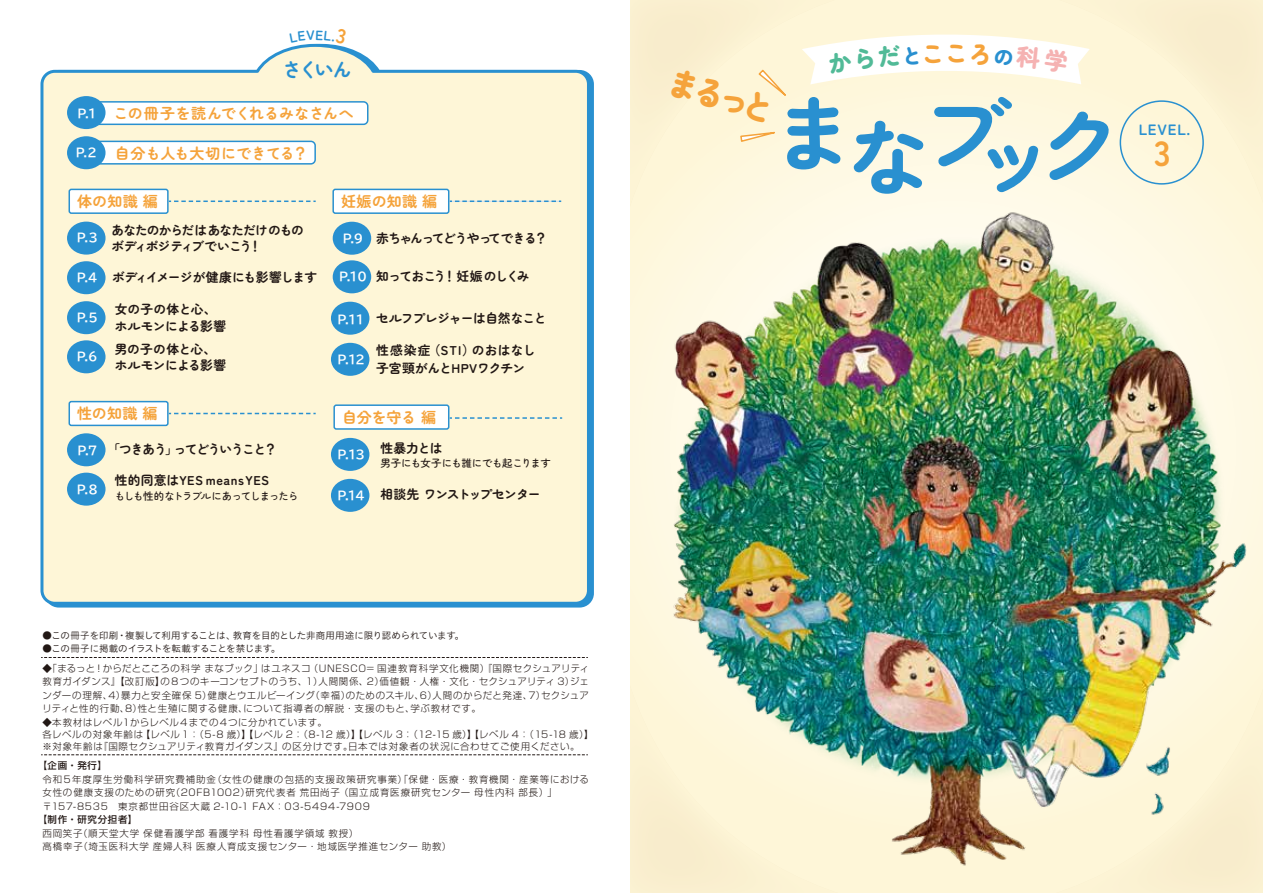
<style>
.page{position:relative;width:1263px;height:893px;background:#fff}
.page>*{position:absolute;margin:0;border:0;box-sizing:border-box;transform-origin:0 0}
.t1{font:700 82.05px "Zen Maru Gothic";color:#2990d0;scale:1.1 1}
.t2{font:700 34.8px "Zen Maru Gothic";color:#f5a33b}
.t3{font:900 32.25px "Zen Maru Gothic";color:#f5a33b}
.t4{font:900 23.7px "Zen Maru Gothic";color:#f5a33b}
.t5{font:700 19.5px "Zen Maru Gothic";color:#2990d0}
.t6{font:700 15px "Zen Maru Gothic";color:#f5a33b}
.t7{font:700 15px "Zen Maru Gothic";letter-spacing:.05em;color:#2990d0}
.t8{font:700 12.75px/16.5px "Zen Maru Gothic";letter-spacing:-.075em;color:#221815}
.t9{font:700 12.75px/18px "Zen Maru Gothic";letter-spacing:.025em;color:#221815}
.t10{font:700 12.75px "Zen Maru Gothic";letter-spacing:-.05em;color:#221815}
.t11{font:700 12.75px/16.5px "Zen Maru Gothic";letter-spacing:-.02em;color:#221815}
.t12{font:700 12.75px/16.5px "Zen Maru Gothic";letter-spacing:-.025em;color:#221815}
.t13{font:700 12.75px "Zen Maru Gothic";letter-spacing:-.095em;color:#221815}
.t14{font:700 12.75px "Zen Maru Gothic";letter-spacing:-.08em;color:#221815}
.t15{font:700 12px "TBUD Go Std";letter-spacing:-.13em;color:#fff}
.t16{font:500 10.5px "Zen Maru Gothic";letter-spacing:-.095em;color:#221815}
.t17{font:500 10.5px "Zen Maru Gothic";letter-spacing:-.035em;color:#221815}
.t18{font:300 9.45px/13.5px "Shin Go Upr";letter-spacing:.08em;color:#221815}
.t19{font:300 9.45px/12px "Shin Go Upr";letter-spacing:.06em;color:#221815}
.t20{font:9.45px "Hiragino UD Sans Std W3";letter-spacing:-.01em;color:#221815}
.t21{font:9.45px "Hiragino UD Sans Std W3";letter-spacing:-.03em;color:#221815}
.t22{font:500 9.45px "Shin Go Upr";letter-spacing:.08em;color:#221815}
.s1{font-family:"TBUD Go Std";font-size:12px;color:#fff}
</style>
<div class="page">
<div style="left:631px;top:0;width:632px;height:893px;background:#fef8df"></div>
<div style="left:1057px;top:690px;width:206px;height:203px;background:#faf0d0"></div>
<div style="left:631px;top:689px;width:207px;height:204px;background:#faf1d1"></div>
<svg style="left:1060px;top:0;width:203px;height:202px"></svg>
<svg style="left:631px;top:0;width:203px;height:203px"></svg>
<img style="left:649px;top:179px;width:600px;height:696px">
<svg style="left:40px;top:44px;width:551px;height:562px;background:#f8f3d8"></svg>
<div style="left:1119px;top:100px;width:85px;height:85px;border:2px solid #2990d0;border-radius:50%"></div>
<div style="left:95px;top:102px;width:273px;height:22px;background:#fff;border-radius:4px"></div>
<div style="left:94px;top:101px;width:274px;height:24px;border:2px solid #2990d0;border-radius:4px"></div>
<div style="left:95px;top:141px;width:220px;height:23px;background:#fff;border-radius:4px"></div>
<div style="left:94px;top:141px;width:222px;height:24px;border:2px solid #2990d0;border-radius:4px"></div>
<div style="left:67px;top:96px;width:39px;height:33px;background:#2990d0;border-radius:50%"></div>
<div style="left:67px;top:136px;width:39px;height:33px;background:#2990d0;border-radius:50%"></div>
<div style="left:69px;top:189px;width:99px;height:24px;background:#fff;border-radius:2px"></div>
<div style="left:69px;top:189px;width:100px;height:25px;border:2px solid #2990d0;border-radius:2px"></div>
<svg style="left:757px;top:68px;width:30px;height:29px"></svg>
<svg style="left:739px;top:131px;width:37px;height:12px"></svg>
<svg style="left:169px;top:201px;width:147px;height:1px"></svg>
<div style="left:67px;top:222px;width:39px;height:33px;background:#2990d0;border-radius:50%"></div>
<div style="left:67px;top:261px;width:39px;height:33px;background:#2990d0;border-radius:50%"></div>
<div style="left:67px;top:301px;width:39px;height:33px;background:#2990d0;border-radius:50%"></div>
<div style="left:67px;top:340px;width:39px;height:33px;background:#2990d0;border-radius:50%"></div>
<div style="left:67px;top:473px;width:39px;height:33px;background:#2990d0;border-radius:50%"></div>
<div style="left:333px;top:222px;width:38px;height:33px;background:#2990d0;border-radius:50%"></div>
<div style="left:67px;top:433px;width:39px;height:33px;background:#2990d0;border-radius:50%"></div>
<div style="left:331px;top:302px;width:38px;height:33px;background:#2990d0;border-radius:50%"></div>
<div style="left:331px;top:343px;width:38px;height:33px;background:#2990d0;border-radius:50%"></div>
<div style="left:331px;top:438px;width:38px;height:33px;background:#2990d0;border-radius:50%"></div>
<div style="left:331px;top:479px;width:38px;height:33px;background:#2990d0;border-radius:50%"></div>
<div style="left:333px;top:260px;width:38px;height:33px;background:#2990d0;border-radius:50%"></div>
<div style="left:333px;top:189px;width:116px;height:24px;background:#fff;border-radius:2px"></div>
<div style="left:332px;top:189px;width:117px;height:25px;border:2px solid #2990d0;border-radius:2px"></div>
<svg style="left:450px;top:201px;width:111px;height:1px"></svg>
<div style="left:334px;top:405px;width:115px;height:24px;background:#fff;border-radius:2px"></div>
<div style="left:333px;top:404px;width:116px;height:26px;border:2px solid #2990d0;border-radius:2px"></div>
<svg style="left:450px;top:417px;width:112px;height:2px"></svg>
<div style="left:69px;top:402px;width:99px;height:23px;background:#fff;border-radius:2px"></div>
<div style="left:69px;top:401px;width:100px;height:25px;border:2px solid #2990d0;border-radius:2px"></div>
<svg style="left:169px;top:413px;width:147px;height:1px"></svg>
<svg style="left:41px;top:657px;width:547px;height:1px"></svg>
<svg style="left:41px;top:754px;width:547px;height:1px"></svg>
<svg style="left:311px;top:43px;width:14px;height:1px"></svg>
<svg style="left:802px;top:30px;width:288px;height:54px"></svg>
<p class="t15" style="left:77px;top:103px;width:21px">P.1</p>
<p class="t15" style="left:76px;top:143px;width:23px">P.2</p>
<h3 class="t5" style="left:282px;top:58px;width:71px">さくいん</h3>
<h3 class="t6" style="left:113px;top:104px;width:242px">この冊子を読んでくれるみなさんへ</h3>
<h3 class="t6" style="left:115px;top:144px;width:194px">自分も人も大切にできてる？</h3>
<h3 class="t6" style="left:77px;top:192px;width:82px">体の知識 編</h3>
<p class="t15" style="left:77px;top:228px;width:23px">P.3</p>
<p class="t15" style="left:77px;top:268px;width:22px">P.4</p>
<p class="t15" style="left:77px;top:308px;width:22px">P.5</p>
<p class="t15" style="left:77px;top:347px;width:22px">P.6</p>
<h3 class="t8" style="left:112px;top:221px;width:194px">あなたのからだはあなただけのものボディポジティブでいこう！</h3>
<h3 class="t10" style="left:112px;top:269px;width:207px">ボディイメージが健康にも影響します</h3>
<h3 class="t11" style="left:115px;top:301px;width:113px">女の子の体と心、ホルモンによる影響</h3>
<h3 class="t12" style="left:115px;top:340px;width:113px">男の子の体と心、ホルモンによる影響</h3>
<h3 class="t6" style="left:341px;top:192px;width:98px">妊娠の知識 編</h3>
<h3 class="t8" style="left:376px;top:230px;width:173px">赤ちゃんってどうやってできる？</h3>
<p class="t15" style="left:343px;top:228px;width:22px">P.9</p>
<h3 class="t8" style="left:339px;top:268px;width:192px"><span class="s1">P.10</span> 知っておこう！妊娠のしくみ</h3>
<p class="t15" style="left:338px;top:310px;width:29px">P.11</p>
<p class="t15" style="left:337px;top:349px;width:29px">P.12</p>
<h3 class="t10" style="left:376px;top:310px;width:172px">セルフプレジャーは自然なこと</h3>
<h3 class="t9" style="left:376px;top:341px;width:161px">性感染症（STI）のおはなし子宮頸がんとHPVワクチン</h3>
<h3 class="t6" style="left:77px;top:404px;width:82px">性の知識 編</h3>
<h3 class="t6" style="left:342px;top:408px;width:96px">自分を守る 編</h3>
<p class="t15" style="left:77px;top:440px;width:21px">P.7</p>
<p class="t15" style="left:77px;top:480px;width:22px">P.8</p>
<h3 class="t13" style="left:108px;top:441px;width:171px">「つきあう」ってどういうこと？</h3>
<h3 class="t9" style="left:115px;top:471px;width:156px">性的同意はYES meansYES</h3>
<p class="t16" style="left:115px;top:490px;width:185px">もしも性的なトラブルにあってしまったら</p>
<p class="t15" style="left:337px;top:444px;width:29px">P.13</p>
<p class="t15" style="left:337px;top:485px;width:29px">P.14</p>
<h3 class="t10" style="left:380px;top:440px;width:64px">性暴力とは</h3>
<h3 class="t14" style="left:380px;top:486px;width:162px">相談先 ワンストップセンター</h3>
<p class="t17" style="left:380px;top:457px;width:172px">男子にも女子にも誰にでも起こります</p>
<p class="t20" style="left:42px;top:628px;width:423px">●この冊子を印刷・複製して利用することは、教育を目的とした非商用用途に限り認められています。</p>
<p class="t21" style="left:42px;top:641px;width:240px">●この冊子に掲載のイラストを転載することを禁じます。</p>
<p class="t18" style="left:42px;top:660px;width:548px;text-align:justify">◆「まるっと！からだとこころの科学 まなブック」はユネスコ（UNESCO= 国連教育科学文化機関）『国際セクシュアリティ教育ガイダンス』【改訂版】の８つのキーコンセプトのうち、1）人間関係、2）価値観・人権・文化・セクシュアリティ 3）ジェンダーの理解、4）暴力と安全確保 5）健康とウエルビーイング（幸福）のためのスキル、6）人間のからだと発達、7）セクシュアリティと性的行動、8）性と生殖に関する健康、について指導者の解説・支援のもと、学ぶ教材です。</p>
<p class="t19" style="left:42px;top:715px;width:553px">◆本教材はレベル１からレベル４までの４つに分かれています。<br>各レベルの対象年齢は【レベル 1：（5-8 歳）】【レベル 2：（8-12 歳）】【レベル 3：（12-15 歳）】【レベル 4：（15-18 歳）】※対象年齢は『国際セクシュアリティ教育ガイダンス』の区分けです。日本では対象者の状況に合わせてご使用ください。</p>
<p class="t22" style="left:38px;top:758px;width:71px">【企画・発行】</p>
<p class="t18" style="left:42px;top:771px;width:548px">令和５年度厚生労働科学研究費補助金（女性の健康の包括的支援政策研究事業）「保健・医療・教育機関・産業等における女性の健康支援のための研究（20FB1002）研究代表者 荒田尚子 （国立成育医療研究センター 母性内科 部長）」〒157-8535　東京都世田谷区大蔵 2-10-1 FAX：03-5494-7909</p>
<p class="t22" style="left:38px;top:812px;width:101px">【制作・研究分担者】</p>
<p class="t18" style="left:42px;top:825px;width:410px">西岡笑子（順天堂大学 保健看護学部 看護学科 母性看護学領域 教授）<br>高橋幸子（埼玉医科大学 産婦人科 医療人育成支援センター・地域医学推進センター 助教）</p>
<h3 class="t3" style="left:674px;top:61px;width:111px;rotate:16deg">まるっと</h3>
<h3 class="t4" style="left:944px;top:39px;width:25px">こ</h3>
<h1 class="t1" style="left:768px;top:95px;width:265px">まなブッ</h1>
<h1 class="t1" style="left:1034px;top:95px;width:83px">ク</h1>
<h3 class="t7" style="left:1139px;top:120px;width:53px">LEVEL.</h3>
<h2 class="t2" style="left:1154px;top:131px;width:18px">3</h2>
</div>
